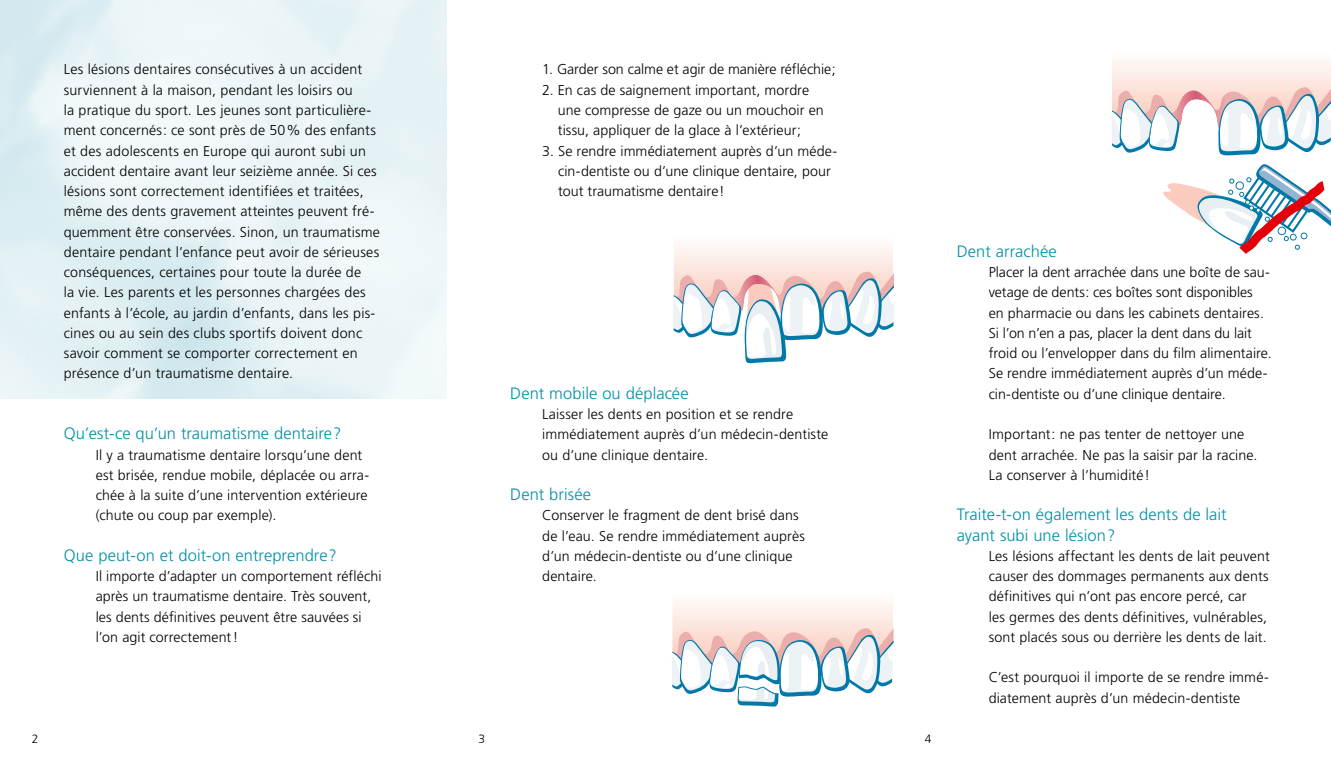
<style>
.page{position:relative;width:1331px;height:766px;background:#fff}
.page>*{position:absolute;margin:0;border:0;box-sizing:border-box;transform-origin:0 0}
.t1{font:300 16.5px/20.2px "Frutiger LT";letter-spacing:.005em;color:#0090a7}
.t2{font:300 14.25px/20.2px "Frutiger LT";letter-spacing:.01em;color:#000}
.t3{font:300 12px "Frutiger LT";color:#000}
</style>
<div class="page">
<svg style="left:1112px;top:62px;width:219px;height:93px"></svg>
<svg style="left:672px;top:603px;width:221px;height:103px"></svg>
<svg style="left:673px;top:246px;width:220px;height:117px"></svg>
<svg style="left:1163px;top:164px;width:168px;height:90px"></svg>
<p class="t2" style="left:64px;top:60px;width:318px">Les lésions dentaires consécutives à un accident surviennent à la maison, pendant les loisirs ou<br>la pratique du sport. Les jeunes sont particulière&shy;ment concernés : ce sont près de 50 % des enfants et des adolescents en Europe qui auront subi un accident dentaire avant leur seizième année. Si ces lésions sont correctement identifiées et traitées, même des dents gravement atteintes peuvent fré&shy;quemment être conservées. Sinon, un traumatisme dentaire pendant l’enfance peut avoir de sérieuses conséquences, certaines pour toute la durée de<br>la vie. Les parents et les personnes chargées des enfants à l’école, au jardin d’enfants, dans les pis&shy;cines ou au sein des clubs sportifs doivent donc savoir comment se comporter correctement en présence d’un traumatisme dentaire.</p>
<p class="t1" style="left:64px;top:424px;width:279px">Qu’est-ce qu’un traumatisme dentaire ?</p>
<p class="t2" style="left:96px;top:445px;width:275px">Il y a traumatisme dentaire lorsqu’une dent est brisée, rendue mobile, déplacée ou arra&shy;chée à la suite d’une intervention extérieure (chute ou coup par exemple).</p>
<p class="t1" style="left:64px;top:546px;width:275px">Que peut-on et doit-on entreprendre ?</p>
<p class="t2" style="left:96px;top:567px;width:287px">Il importe d’adapter un comportement réfléchi après un traumatisme dentaire. Très souvent, les dents définitives peuvent être sauvées si l’on agit correctement !</p>
<p class="t2" style="left:542px;top:60px;width:295px">1. Garder son calme et agir de manière réfléchie ;</p>
<p class="t2" style="left:558px;top:81px;width:267px;text-indent:-16px">2. En cas de saignement important, mordre une compresse de gaze ou un mouchoir en tissu, appliquer de la glace à l’extérieur ;</p>
<p class="t2" style="left:558px;top:141px;width:281px;text-indent:-16px">3. Se rendre immédiatement auprès d’un méde&shy;cin-dentiste ou d’une clinique dentaire, pour tout traumatisme dentaire !</p>
<p class="t1" style="left:510px;top:384px;width:180px">Dent mobile ou déplacée</p>
<p class="t2" style="left:542px;top:405px;width:288px">Laisser les dents en position et se rendre immédiatement auprès d’un médecin-dentiste ou d’une clinique dentaire.</p>
<p class="t1" style="left:510px;top:485px;width:82px">Dent brisée</p>
<p class="t2" style="left:542px;top:506px;width:264px">Conserver le fragment de dent brisé dans de l’eau. Se rendre immédiatement auprès d’un médecin-dentiste ou d’une clinique dentaire.</p>
<p class="t3" style="left:32px;top:734px;width:8px">2</p>
<p class="t3" style="left:478px;top:734px;width:8px">3</p>
<p class="t3" style="left:925px;top:734px;width:8px">4</p>
<p class="t1" style="left:957px;top:242px;width:101px">Dent arrachée</p>
<p class="t2" style="left:989px;top:263px;width:285px">Placer la dent arrachée dans une boîte de sau&shy;vetage de dents : ces boîtes sont disponibles<br>en pharmacie ou dans les cabinets dentaires.<br>Si l’on n’en a pas, placer la dent dans du lait froid ou l’envelopper dans du film alimentaire.<br>Se rendre immédiatement auprès d’un méde&shy;cin-dentiste ou d’une clinique dentaire.</p>
<p class="t2" style="left:989px;top:425px;width:270px">Important : ne pas tenter de nettoyer une dent arrachée. Ne pas la saisir par la racine.<br>La conserver à l’humidité !</p>
<p class="t1" style="left:957px;top:505px;width:271px">Traite-t-on également les dents de lait ayant subi une lésion ?</p>
<p class="t2" style="left:989px;top:546px;width:283px">Les lésions affectant les dents de lait peuvent causer des dommages permanents aux dents définitives qui n’ont pas encore percé, car<br>les germes des dents définitives, vulnérables, sont placés sous ou derrière les dents de lait.</p>
<p class="t2" style="left:989px;top:668px;width:282px">C’est pourquoi il importe de se rendre immé&shy;diatement auprès d’un médecin-dentiste</p>
</div>
